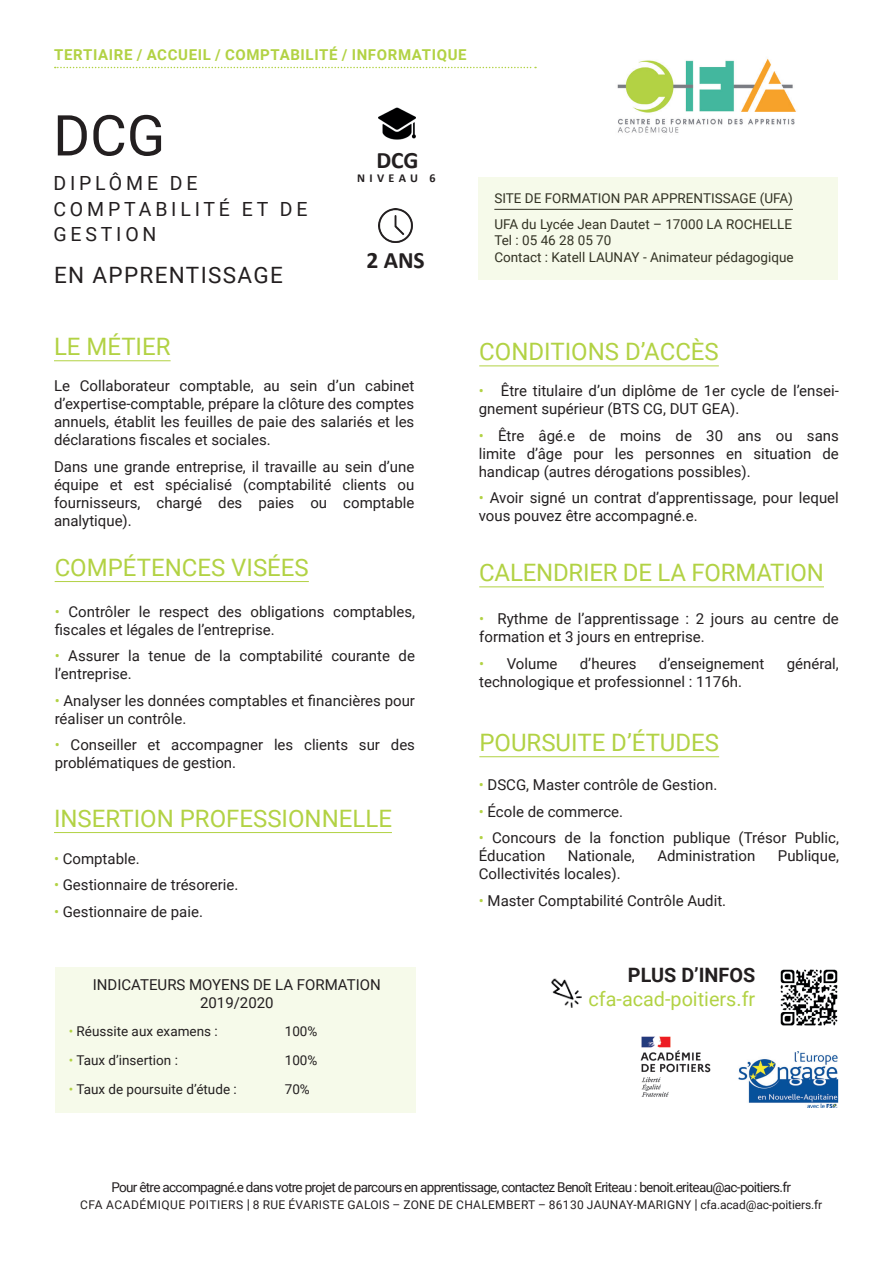
<style>
.page{position:relative;width:893px;height:1263px;background:#fff}
.page>*{position:absolute;margin:0;border:0;box-sizing:border-box;transform-origin:0 0}
.t1{font:56.4px "Roboto";color:#231f20}
.t2{font:24px "Roboto";color:#b2d244}
.t3{font:700 23.55px "Calibri";color:#231f20}
.t4{font:22.5px "Roboto";letter-spacing:.06em;color:#231f20}
.t5{font:19.8px "Roboto";color:#b2d244}
.t6{font:700 19.8px "Roboto";color:#231f20}
.t7{font:19.5px/25.5px "Roboto";letter-spacing:.195em;color:#231f20}
.t8{font:15px/18px "Roboto";color:#231f20}
.t9{font:700 15px "Roboto";letter-spacing:.045em;color:#b2d244}
.t10{font:13.5px/25.8px "Roboto";color:#231f20}
.t11{font:13.5px "Roboto";letter-spacing:-.05em;color:#231f20}
.t12{font:700 12.15px "Calibri";letter-spacing:.36em;color:#231f20}
.t13{font:12px "Roboto";letter-spacing:.025em;color:#231f20}
.s1{color:#b2d244}
.s2{font-size:13.5px}
</style>
<div class="page">
<hr style="left:54px;top:360px;width:117px;height:1px;background:#b2d244">
<hr style="left:479px;top:366px;width:240px;height:1px;background:#b2d244">
<hr style="left:479px;top:756px;width:240px;height:1px;background:#b2d244">
<hr style="left:479px;top:586px;width:345px;height:1px;background:#b2d244">
<img style="left:738px;top:1051px;width:101px;height:56px">
<hr style="left:55px;top:581px;width:254px;height:1px;background:#b2d244">
<hr style="left:54px;top:832px;width:338px;height:1px;background:#b2d244">
<svg style="left:55px;top:67px;width:481px;height:1px"></svg>
<img style="left:617px;top:59px;width:179px;height:74px">
<img style="left:378px;top:209px;width:34px;height:34px">
<img style="left:378px;top:107px;width:37px;height:33px">
<img style="left:640px;top:1036px;width:71px;height:61px">
<img style="left:551px;top:978px;width:31px;height:30px">
<img style="left:780px;top:969px;width:58px;height:57px">
<div style="left:478px;top:177px;width:359px;height:103px;background:#f6faea"></div>
<div style="left:55px;top:967px;width:360px;height:146px;background:#f6faea"></div>
<p class="t9" style="left:54px;top:44px;width:414px">TERTIAIRE / ACCUEIL / COMPTABILITÉ / INFORMATIQUE</p>
<h1 class="t1" style="left:53px;top:96px;width:114px">DCG</h1>
<h3 class="t7" style="left:53px;top:170px;width:256px">DIPLÔME DE<br>COMPTABILITÉ ET DE<br>GESTION</h3>
<h3 class="t4" style="left:54px;top:259px;width:230px">EN APPRENTISSAGE</h3>
<h3 class="t3" style="left:376px;top:143px;width:44px">DCG</h3>
<p class="t12" style="left:357px;top:170px;width:80px">NIVEAU 6</p>
<h3 class="t3" style="left:366px;top:244px;width:60px">2 ANS</h3>
<p class="t10" style="left:494px;top:185px;width:300px">SITE DE FORMATION PAR APPRENTISSAGE (UFA)<br>UFA du Lycée Jean Dautet – 17000 LA ROCHELLE</p>
<p class="t10" style="left:494px;top:232px;width:301px;line-height:16.2px">Tel : 05 46 28 05 70<br>Contact : Katell LAUNAY - Animateur pédagogique</p>
<h2 class="t2" style="left:54px;top:329px;width:118px">LE MÉTIER</h2>
<h2 class="t2" style="left:479px;top:335px;width:241px">CONDITIONS D’ACCÈS</h2>
<p class="t8" style="left:479px;top:381px;width:362px"><span class="s1">•</span> Être titulaire d’un diplôme de 1er cycle de l’ensei&shy;gnement supérieur (BTS CG, DUT GEA).</p>
<p class="t8" style="left:479px;top:426px;width:362px;text-align:justify"><span class="s1">•</span> Être âgé.e de moins de 30 ans ou sans limite d’âge pour les personnes en situation de handicap (autres dérogations possibles).</p>
<p class="t8" style="left:479px;top:488px;width:362px"><span class="s1">•</span> Avoir signé un contrat d’apprentissage, pour lequel vous pouvez être accompagné.e.</p>
<p class="t8" style="left:54px;top:376px;width:362px;text-align:justify">Le Collaborateur comptable, au sein d’un cabinet d’expertise-comptable, prépare la clôture des comptes annuels, établit les feuilles de paie des salariés et les déclarations fiscales et sociales.</p>
<p class="t8" style="left:54px;top:457px;width:362px;text-align:justify">Dans une grande entreprise, il travaille au sein d’une équipe et est spécialisé (comptabilité clients ou fournisseurs, chargé des paies ou comptable analytique).</p>
<h2 class="t2" style="left:55px;top:550px;width:256px">COMPÉTENCES VISÉES</h2>
<p class="t8" style="left:55px;top:602px;width:362px"><span class="s1">•</span> Contrôler le respect des obligations comptables, fiscales et légales de l’entreprise.</p>
<p class="t8" style="left:55px;top:646px;width:362px"><span class="s1">•</span> Assurer la tenue de la comptabilité courante de l’entreprise.</p>
<p class="t8" style="left:55px;top:691px;width:362px"><span class="s1">•</span> Analyser les données comptables et financières pour réaliser un contrôle.</p>
<p class="t8" style="left:55px;top:735px;width:362px"><span class="s1">•</span> Conseiller et accompagner les clients sur des problématiques de gestion.</p>
<h2 class="t2" style="left:54px;top:801px;width:339px">INSERTION PROFESSIONNELLE</h2>
<p class="t8" style="left:54px;top:849px;width:87px"><span class="s1">•</span> Comptable.</p>
<p class="t8" style="left:54px;top:875px;width:186px"><span class="s1">•</span> Gestionnaire de trésorerie.</p>
<p class="t8" style="left:54px;top:902px;width:150px"><span class="s1">•</span> Gestionnaire de paie.</p>
<p class="t8" style="left:93px;top:975px;width:290px;text-align:center">INDICATEURS MOYENS DE LA FORMATION<br>2019/2020</p>
<p class="t10" style="left:69px;top:1018px;width:150px"><span class="s1">•</span> Réussite aux examens :</p>
<p class="t10" style="left:285px;top:1018px;width:34px">100%</p>
<p class="t10" style="left:69px;top:1047px;width:111px"><span class="s1">•</span> Taux d’insertion :</p>
<p class="t10" style="left:285px;top:1047px;width:34px">100%</p>
<p class="t10" style="left:69px;top:1076px;width:170px"><span class="s1">•</span> Taux de poursuite d’étude :</p>
<p class="t10" style="left:285px;top:1076px;width:27px">70%</p>
<h2 class="t2" style="left:479px;top:555px;width:346px">CALENDRIER DE LA FORMATION</h2>
<p class="t8" style="left:479px;top:610px;width:361px"><span class="s1">•</span> Rythme de l’apprentissage : 2 jours au centre de formation et 3 jours en entreprise.</p>
<p class="t8" style="left:479px;top:654px;width:80px"><span class="s1">•</span> Volume</p>
<p class="t8" style="left:580px;top:654px;width:58px">d’heures</p>
<p class="t8" style="left:659px;top:654px;width:107px">d’enseignement</p>
<p class="t8" style="left:787px;top:654px;width:54px">général,</p>
<p class="t8" style="left:479px;top:672px;width:264px">technologique et professionnel : 1176h.</p>
<h2 class="t2" style="left:479px;top:725px;width:241px">POURSUITE D’ÉTUDES</h2>
<p class="t8" style="left:479px;top:775px;width:240px"><span class="s1">•</span> DSCG, Master contrôle de Gestion.</p>
<p class="t8" style="left:479px;top:802px;width:146px"><span class="s1">•</span> École de commerce.</p>
<p class="t8" style="left:479px;top:828px;width:362px"><span class="s1">•</span> Concours de la fonction publique (Trésor Public,<br>Éducation</p>
<p class="t8" style="left:568px;top:846px;width:68px">Nationale,</p>
<p class="t8" style="left:657px;top:846px;width:99px">Administration</p>
<p class="t8" style="left:778px;top:846px;width:63px">Publique,</p>
<p class="t8" style="left:479px;top:864px;width:143px">Collectivités locales).</p>
<p class="t8" style="left:479px;top:891px;width:249px"><span class="s1">•</span> Master Comptabilité Contrôle Audit.</p>
<h3 class="t6" style="left:628px;top:961px;width:129px">PLUS D’INFOS</h3>
<h3 class="t5" style="left:588px;top:985px;width:168px">cfa-acad-poitiers.fr</h3>
<p class="t11" style="left:111px;top:1178px;width:681px">Pour être accompagné.e dans votre projet de parcours en apprentissage, contactez Benoît Eriteau : benoit.eriteau@ac-poitiers.fr</p>
<p class="t13" style="left:80px;top:1196px;width:743px">CFA ACADÉMIQUE POITIERS <span class="s2">|</span> 8 RUE ÉVARISTE GALOIS – ZONE DE CHALEMBERT – 86130 JAUNAY-MARIGNY <span class="s2">|</span> cfa.acad@ac-poitiers.fr</p>
</div>
